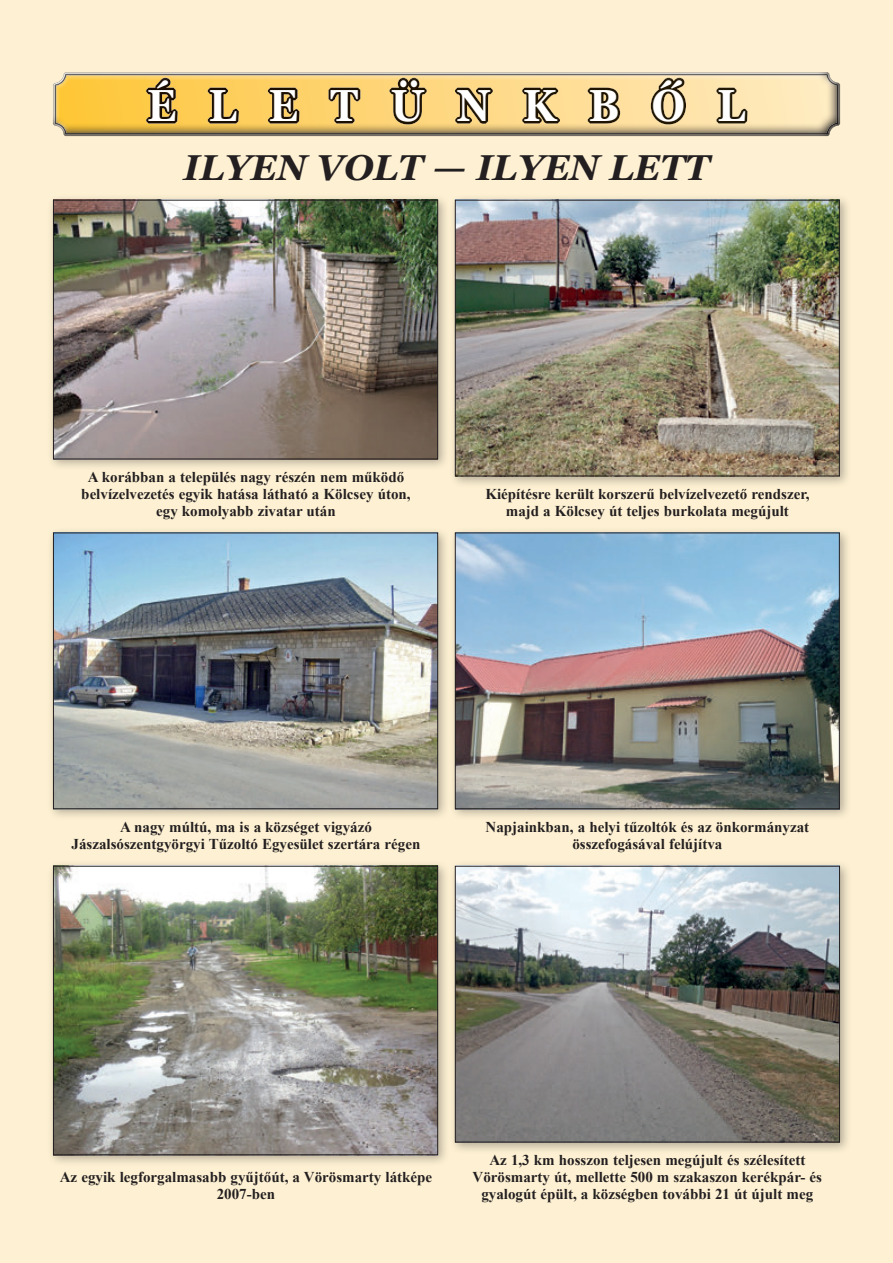
<style>
.page{position:relative;width:893px;height:1263px;background:#fef1d3}
.page>*{position:absolute;margin:0;border:0;box-sizing:border-box;transform-origin:0 0}
.t1{font:700 45px "Georgia";letter-spacing:.8em;color:#fff;scale:.9 1}
.cím{font:italic 700 36px "Georgia";color:#231f20}
.képalá{font:700 15px/17.2px "Times New Roman";color:#231f20;text-align:center}
</style>
<div class="page">
<div style="left:47px;top:527px;width:403px;height:294px;background:#231f20;opacity:.33"></div>
<img style="left:55px;top:535px;width:381px;height:272px">
<div style="left:53px;top:533px;width:385px;height:276px;border:1px solid #231f20"></div>
<div style="left:47px;top:194px;width:403px;height:277px;background:#231f20;opacity:.33"></div>
<img style="left:55px;top:202px;width:381px;height:255px">
<div style="left:53px;top:200px;width:385px;height:259px;border:1px solid #231f20"></div>
<div style="left:449px;top:527px;width:403px;height:294px;background:#231f20;opacity:.33"></div>
<img style="left:457px;top:535px;width:381px;height:272px">
<div style="left:455px;top:533px;width:385px;height:276px;border:1px solid #231f20"></div>
<div style="left:449px;top:194px;width:403px;height:294px;background:#231f20;opacity:.33"></div>
<img style="left:457px;top:202px;width:381px;height:272px">
<div style="left:455px;top:200px;width:385px;height:276px;border:1px solid #231f20"></div>
<div style="left:47px;top:860px;width:403px;height:307px;background:#231f20;opacity:.33"></div>
<img style="left:55px;top:868px;width:381px;height:285px">
<div style="left:53px;top:866px;width:385px;height:289px;border:1px solid #231f20"></div>
<div style="left:449px;top:860px;width:403px;height:294px;background:#231f20;opacity:.33"></div>
<img style="left:457px;top:868px;width:381px;height:272px">
<div style="left:455px;top:866px;width:385px;height:276px;border:1px solid #231f20"></div>
<svg style="left:53px;top:72px;width:788px;height:65px;background:#c8ac6d"></svg>
<h1 class="t1" style="left:147px;top:77px;width:666px">ÉLETÜNKBŐL</h1>
<p class="cím" style="left:183px;top:144px;width:527px">ILYEN VOLT — ILYEN LETT</p>
<p class="képalá" style="left:81px;top:468px;width:331px">A korábban a település nagy részén nem működő belvízelvezetés egyik hatása látható a Kölcsey úton, egy komolyabb zivatar után</p>
<p class="képalá" style="left:485px;top:485px;width:326px">Kiépítésre került korszerű belvízelvezető rendszer, majd a Kölcsey út teljes burkolata megújult</p>
<p class="képalá" style="left:72px;top:818px;width:350px">A nagy múltú, ma is a községet vigyázó<br>Jászalsószentgyörgyi Tűzoltó Egyesület szertára régen</p>
<p class="képalá" style="left:486px;top:818px;width:325px">Napjainkban, a helyi tűzoltók és az önkormányzat összefogásával felújítva</p>
<p class="képalá" style="left:60px;top:1168px;width:374px">Az egyik legforgalmasabb gyűjtőút, a Vörösmarty látképe<br>2007-ben</p>
<p class="képalá" style="left:473px;top:1150px;width:351px">Az 1,3 km hosszon teljesen megújult és szélesített<br>Vörösmarty út, mellette 500 m szakaszon kerékpár- és gyalogút épült, a községben további 21 út újult meg</p>
</div>
